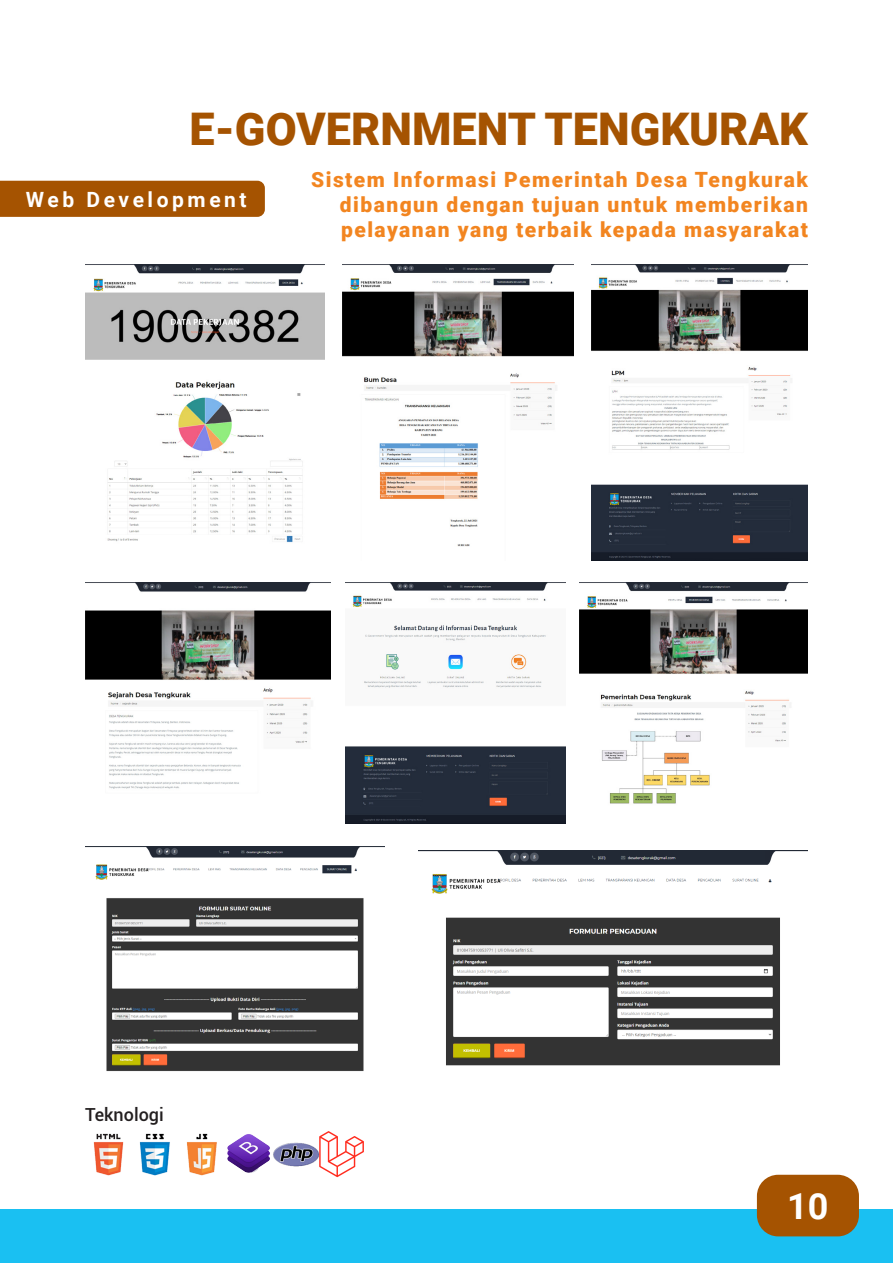
<style>
.page{position:relative;width:893px;height:1263px;background:#fff}
.page>*{position:absolute;margin:0;border:0;box-sizing:border-box;transform-origin:0 0}
.t1{font:900 45px "Roboto";color:#a55301}
.t2{font:700 36px "Roboto";color:#fff}
.t3{font:900 21px/25.2px "Roboto";letter-spacing:.07em;color:#f28520;text-align:justify}
.t4{font:700 21px "Roboto";letter-spacing:.17em;color:#fff}
.t5{font:500 18px "Roboto";color:#231f20}
</style>
<div class="page">
<div style="left:0;top:181px;width:265px;height:36px;background:#a55301"></div>
<div style="left:0;top:1210px;width:893px;height:53px;background:#1ac0f2"></div>
<img style="left:93px;top:1133px;width:226px;height:43px">
<div style="left:757px;top:1175px;width:102px;height:61px;background:#a55301;border-radius:21px"></div>
<img style="left:345px;top:583px;width:220px;height:241px">
<img style="left:85px;top:583px;width:246px;height:206px">
<img style="left:580px;top:583px;width:228px;height:221px">
<img style="left:591px;top:264px;width:217px;height:296px">
<img style="left:342px;top:264px;width:231px;height:283px">
<img style="left:85px;top:264px;width:239px;height:279px">
<img style="left:419px;top:850px;width:389px;height:216px">
<img style="left:85px;top:846px;width:300px;height:226px">
<svg style="left:319px;top:1131px;width:45px;height:46px"></svg>
<p class="t1" style="left:190px;top:97px;width:620px">E-GOVERNMENT TENGKURAK</p>
<p class="t3" style="left:340px;top:166px;width:469px;text-indent:-29px">Sistem Informasi Pemerintah Desa Tengkurak dibangun dengan tujuan untuk memberikan pelayanan yang terbaik kepada masyarakat</p>
<p class="t4" style="left:26px;top:184px;width:222px">Web Development</p>
<p class="t5" style="left:85px;top:1102px;width:80px">Teknologi</p>
<p class="t2" style="left:787px;top:1181px;width:43px">10</p>
</div>
